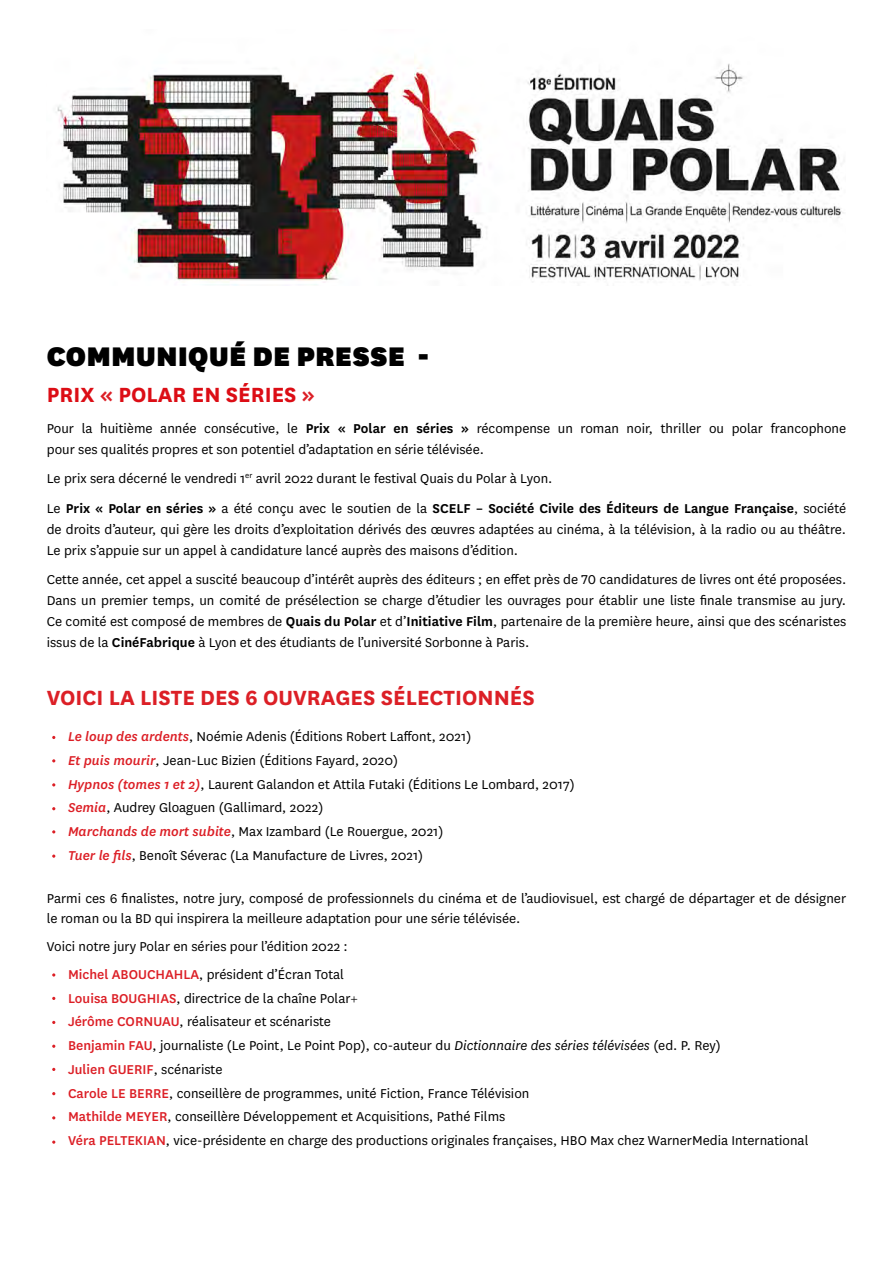
<style>
.page{position:relative;width:893px;height:1263px;background:#fff}
.page>*{position:absolute;margin:0;border:0;box-sizing:border-box;transform-origin:0 0}
.t1{font:900 31.5px "National";letter-spacing:.02em;color:#000}
.t2{font:700 24px "National";color:#dc1f26}
.t3{font:700 24px "National";color:#dc0d15}
.t4{font:15px/23.7px "National";color:#000}
.s1{color:#dc1f26}
.s2{font-weight:600}
.s3{font-weight:500;font-style:italic;color:#dc1f26}
.s4{font-weight:500;color:#dc1f26}
.s5{font-style:italic}
</style>
<div class="page">
<img style="left:56px;top:58px;width:788px;height:228px">
<h1 class="t1" style="left:47px;top:334px;width:384px">COMMUNIQUÉ DE PRESSE -</h1>
<h2 class="t3" style="left:47px;top:378px;width:270px">PRIX <span class="s1">«</span> POLAR EN SÉRIES <span class="s1">»</span></h2>
<p class="t4" style="left:47px;top:417px;width:801px;line-height:21px">Pour la huitième année consécutive, le <span class="s2">Prix « Polar en séries »</span> récompense un roman noir, thriller ou polar francophone pour ses qualités propres et son potentiel d’adaptation en série télévisée.</p>
<p class="t4" style="left:47px;top:463px;width:801px;line-height:29.5px">Le prix sera décerné le vendredi 1<sup>er</sup> avril 2022 durant le festival Quais du Polar à Lyon.<br>Le <span class="s2">Prix « Polar en séries »</span> a été conçu avec le soutien de la <span class="s2">SCELF – Société Civile des Éditeurs de Langue Française</span>, société</p>
<p class="t4" style="left:47px;top:518px;width:801px;line-height:21px">de droits d’auteur, qui gère les droits d’exploitation dérivés des œuvres adaptées au cinéma, à la télévision, à la radio ou au théâtre.<br>Le prix s’appuie sur un appel à candidature lancé auprès des maisons d’édition.</p>
<p class="t4" style="left:47px;top:569px;width:801px;line-height:21px;text-align:justify">Cette année, cet appel a suscité beaucoup d’intérêt auprès des éditeurs ; en effet près de 70 candidatures de livres ont été proposées.<br>Dans un premier temps, un comité de présélection se charge d’étudier les ouvrages pour établir une liste finale transmise au jury.<br>Ce comité est composé de membres de <span class="s2">Quais du Polar</span> et d’<span class="s2">Initiative Film</span>, partenaire de la première heure, ainsi que des scénaristes issus de la <span class="s2">CinéFabrique</span> à Lyon et des étudiants de l’université Sorbonne à Paris.</p>
<h2 class="t2" style="left:47px;top:680px;width:490px">VOICI LA LISTE DES 6 OUVRAGES SÉLECTIONNÉS</h2>
<p class="t4" style="left:68px;top:724px;width:508px"><span class="s3">Le loup des ardents</span>, Noémie Adenis (Éditions Robert Laffont, 2021)<br><span class="s3">Et puis mourir</span>, Jean-Luc Bizien (Éditions Fayard, 2020)<br><span class="s3">Hypnos (tomes 1 et 2)</span>, Laurent Galandon et Attila Futaki (Éditions Le Lombard, 2017)<br><span class="s3">Semia</span>, Audrey Gloaguen (Gallimard, 2022)<br><span class="s3">Marchands de mort subite</span>, Max Izambard (Le Rouergue, 2021)<br><span class="s3">Tuer le fils</span>, Benoît Séverac (La Manufacture de Livres, 2021)</p>
<p class="t4" style="left:47px;top:888px;width:801px;line-height:19.5px">Parmi ces 6 finalistes, notre jury, composé de professionnels du cinéma et de l’audiovisuel, est chargé de départager et de désigner le roman ou la BD qui inspirera la meilleure adaptation pour une série télévisée.</p>
<p class="t4" style="left:47px;top:931px;width:303px;line-height:28px;text-align:right">Voici notre jury Polar en séries pour l’édition 2022 :<br><span class="s4">Michel ABOUCHAHLA</span>, président d’Écran Total</p>
<p class="t4" style="left:68px;top:985px;width:742px"><span class="s4">Louisa BOUGHIAS</span>, directrice de la chaîne Polar+<br><span class="s4">Jérôme CORNUAU</span>, réalisateur et scénariste<br><span class="s4">Benjamin FAU</span>, journaliste (Le Point, Le Point Pop), co-auteur du <span class="s5">Dictionnaire des séries télévisées</span> (ed. P. Rey)<br><span class="s4">Julien GUERIF</span>, scénariste<br><span class="s4">Carole LE BERRE</span>, conseillère de programmes, unité Fiction, France Télévision<br><span class="s4">Mathilde MEYER</span>, conseillère Développement et Acquisitions, Pathé Films<br><span class="s4">Véra PELTEKIAN</span>, vice-présidente en charge des productions originales françaises, HBO Max chez WarnerMedia International</p>
</div>
